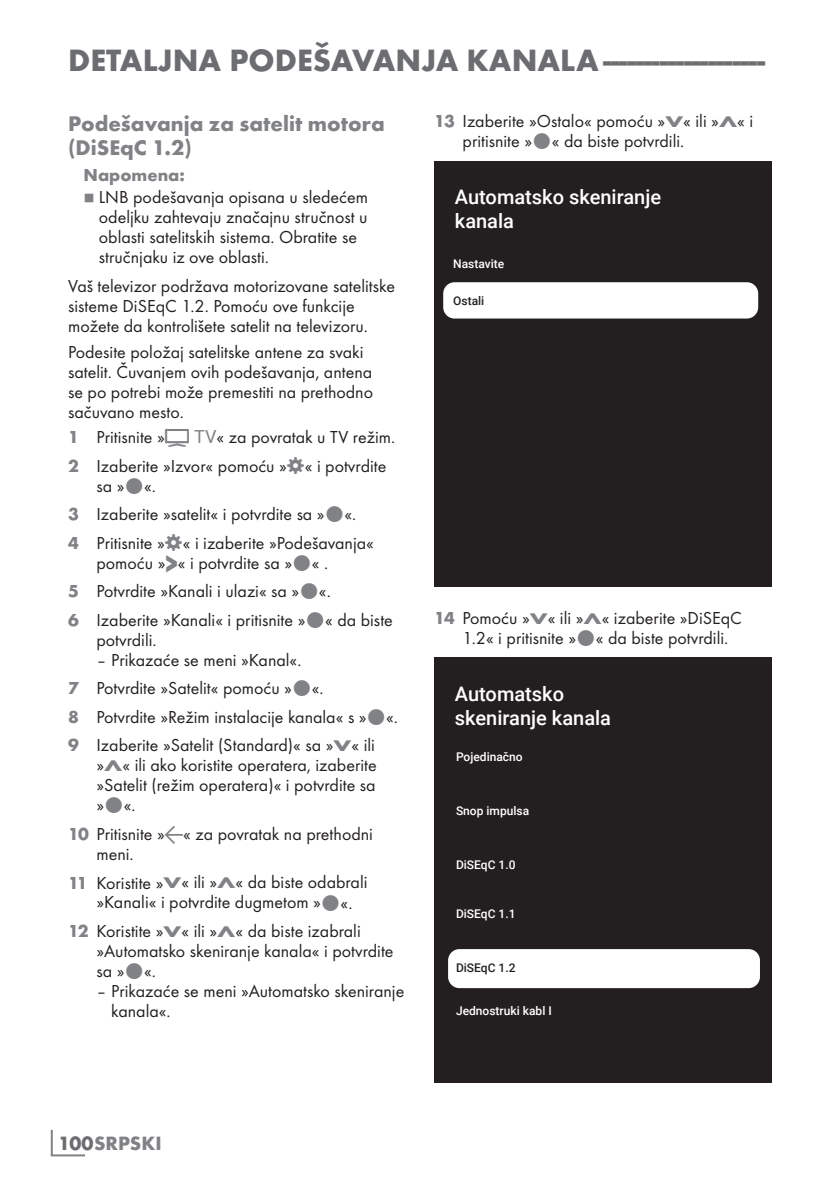
<style>
.page{position:relative;width:840px;height:1191px;background:#fff}
.page>*{position:absolute;margin:0;border:0;box-sizing:border-box;transform-origin:0 0}
.t1{font:700 32px "Futura TOT";color:#6c6d70}
.t2{font:700 22px/24px "Futura TOT";color:#808285}
.t3{font:500 20px/24px "Roboto";color:#fff}
.t4{font:700 20px "Futura TOT";color:#808285}
.t5{font:18px/20px "Futura TOT Boo";color:#231f20}
.t6{font:700 18px "Futura TOT";color:#808285}
.t7{font:500 12px "Roboto";color:#fff}
.t8{font:500 12px "Roboto";color:#231f20}
.t9{font:8px "Grund Son Se";color:#808285}
.s1{font-family:"Futura TOT";font-weight:700;color:#808285}
.s2{font-family:"Arcelik TS9 Android";font-size:32px;color:#808285}
.s3{font-family:"Roboto";color:#808285}
.s4{font-family:"Futura TOT";font-weight:700;font-size:27.2px;color:#808285}
.s5{font-family:"Futura TOT";font-weight:700;font-size:16px;color:#808285}
.s6{font-family:"Arcelik TS9 Android";font-size:20px;color:#808285}
.s7{color:#6c6d70}
</style>
<div class="page">
<hr style="left:51px;top:1129px;width:2px;height:26px;background:#808285">
<hr style="left:51px;top:1154px;width:34px;height:2px;background:#808285">
<div style="left:434px;top:161px;width:337px;height:425px;background:#231f20"></div>
<div style="left:443px;top:282px;width:314px;height:36px;background:#fff;border-radius:11px"></div>
<div style="left:434px;top:657px;width:337px;height:426px;background:#231f20"></div>
<div style="left:448px;top:949px;width:311px;height:39px;background:#fff;border-radius:11px"></div>
<h1 class="t1" style="left:68px;top:40px;width:698px">DETALJNA PODEŠAVANJA KANALA---------------------</h1>
<p class="t2" style="left:68px;top:111px;width:318px">Podešavanja za satelit motora (DiSEqC 1.2)</p>
<p class="t6" style="left:83px;top:163px;width:103px">Napomena:</p>
<p class="t9" style="left:83px;top:194px;width:13px">7</p>
<p class="t5" style="left:99px;top:187px;width:270px">LNB podešavanja opisana u sledećem odeljku zahtevaju značajnu stručnost u oblasti satelitskih sistema. Obratite se stručnjaku iz ove oblasti.</p>
<p class="t5" style="left:68px;top:276px;width:328px">Vaš televizor podržava motorizovane satelitske sisteme DiSEqC 1.2. Pomoću ove funkcije možete da kontrolišete satelit na televizoru.</p>
<p class="t5" style="left:68px;top:341px;width:306px">Podesite položaj satelitske antene za svaki satelit. Čuvanjem ovih podešavanja, antena se po potrebi može premestiti na prethodno sačuvano mesto.</p>
<p class="t5" style="left:68px;top:423px;width:328px;line-height:28.6px"><span class="s1">1</span> Pritisnite »<span class="s2">H</span> <span class="s3">TV</span>« za povratak u TV režim.<br><span class="s1">2</span> Izaberite »Izvor« pomoću » « i potvrdite</p>
<p class="t5" style="left:68px;top:471px;width:307px;line-height:28.6px;text-indent:28px">sa » «.<br><span class="s1">3</span> Izaberite »satelit« i potvrdite sa » «.<br><span class="s1">4</span> Pritisnite » « i izaberite »Podešavanja«</p>
<p class="t5" style="left:68px;top:548px;width:326px;line-height:28.6px;text-indent:28px">pomoću »<span class="s4">&gt;</span>« i potvrdite sa » « .<br><span class="s1">5</span> Potvrdite »Kanali i ulazi« sa » «.<br><span class="s1">6</span> Izaberite »Kanali« i pritisnite » « da biste</p>
<p class="t5" style="left:96px;top:630px;width:62px">potvrdili.</p>
<p class="t5" style="left:68px;top:645px;width:331px;line-height:28.6px;text-indent:28px">– Prikazaće se meni »Kanal«.<br><span class="s1">7</span> Potvrdite »Satelit« pomoću » «.<br><span class="s1">8</span> Potvrdite »Režim instalacije kanala« s » «.<br><span class="s1">9</span> Izaberite »Satelit (Standard)« sa »<span class="s5">V</span>« ili</p>
<p class="t5" style="left:96px;top:755px;width:282px;text-align:justify">»<span class="s5">Λ</span>« ili ako koristite operatera, izaberite »Satelit (režim operatera)« i potvrdite sa » «.</p>
<p class="t5" style="left:96px;top:824px;width:278px;text-indent:-28px"><span class="s1">10</span> Pritisnite »<span class="s6">a</span>« za povratak na prethodni meni.</p>
<p class="t5" style="left:96px;top:872px;width:272px;text-indent:-28px"><span class="s1">11</span> Koristite »<span class="s5">V</span>« ili »<span class="s5">Λ</span>« da biste odabrali »Kanali« i potvrdite dugmetom » «.</p>
<p class="t5" style="left:96px;top:921px;width:298px;text-indent:-28px"><span class="s1">12</span> Koristite »<span class="s5">V</span>« ili »<span class="s5">Λ</span>« da biste izabrali »Automatsko skeniranje kanala« i potvrdite sa » «.</p>
<p class="t5" style="left:111px;top:981px;width:294px;text-indent:-15px">– Prikazaće se meni »Automatsko skeniranje kanala«.</p>
<p class="t5" style="left:462px;top:111px;width:292px;text-indent:-28px"><span class="s1">13</span> Izaberite »Ostalo« pomoću »<span class="s5">V</span>« ili »<span class="s5">Λ</span>« i pritisnite » « da biste potvrdili.</p>
<p class="t3" style="left:454px;top:184px;width:208px">Automatsko skeniranje kanala</p>
<p class="t7" style="left:453px;top:255px;width:53px">Nastavite</p>
<p class="t8" style="left:453px;top:292px;width:33px">Ostali</p>
<p class="t5" style="left:462px;top:608px;width:280px;text-indent:-28px"><span class="s1">14</span> Pomoću »<span class="s5">V</span>« ili »<span class="s5">Λ</span>« izaberite »DiSEqC<br>1.2« i pritisnite » « da biste potvrdili.</p>
<p class="t3" style="left:454px;top:681px;width:158px">Automatsko skeniranje kanala</p>
<p class="t7" style="left:456px;top:748px;width:68px">Pojedinačno</p>
<p class="t7" style="left:456px;top:802px;width:75px">Snop impulsa</p>
<p class="t7" style="left:456px;top:856px;width:61px">DiSEqC 1.0</p>
<p class="t7" style="left:456px;top:905px;width:61px">DiSEqC 1.1</p>
<p class="t8" style="left:456px;top:959px;width:61px">DiSEqC 1.2</p>
<p class="t7" style="left:456px;top:1002px;width:97px">Jednostruki kabl I</p>
<p class="t4" style="left:58px;top:1131px;width:105px"><span class="s7">100</span>SRPSKI</p>
</div>
